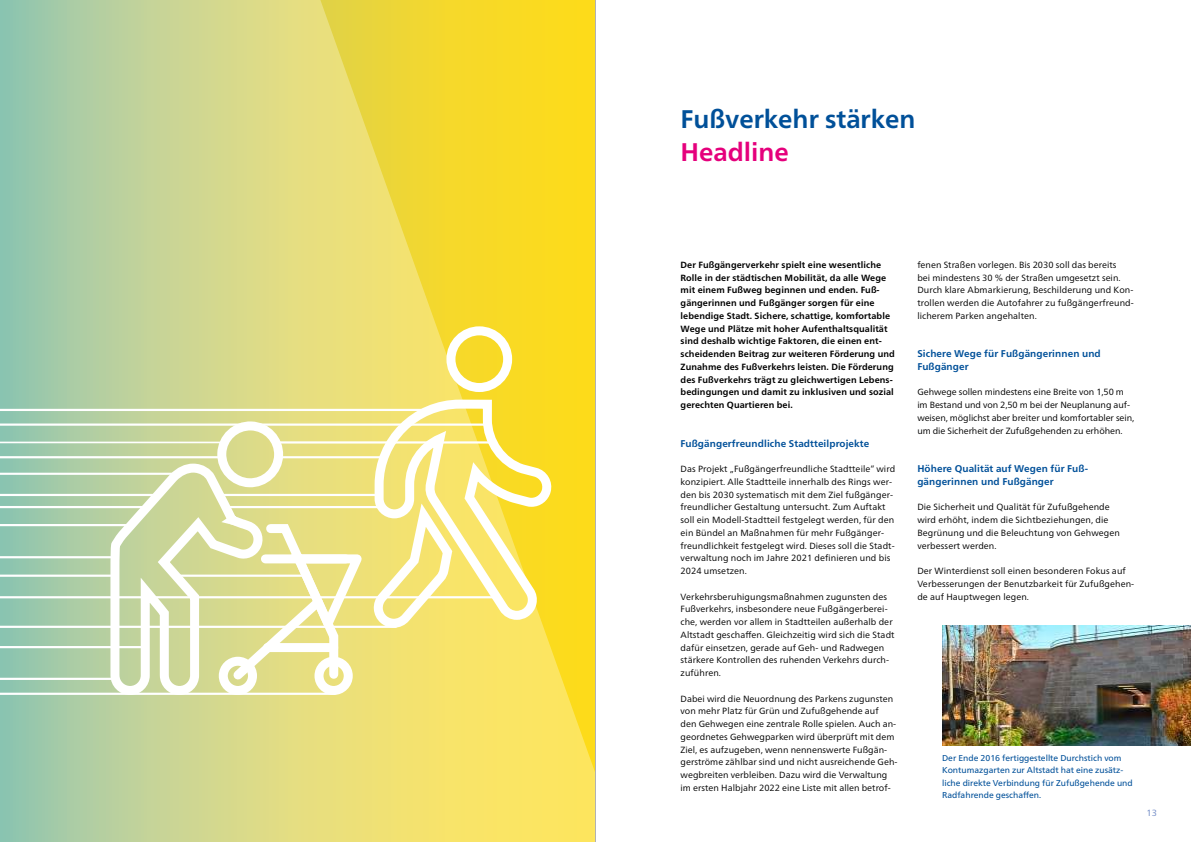
<style>
.page{position:relative;width:1191px;height:842px;background:#fff}
.page>*{position:absolute;margin:0;border:0;box-sizing:border-box;transform-origin:0 0}
.t1{font:700 25.5px "Neue Frutiger World";color:#005099}
.t2{font:700 25.5px "Neue Frutiger World";color:#e5007c}
.t3{font:700 9.8px/12.8px "Neue Frutiger World";letter-spacing:.01em;color:#005099}
.t4{font:9px/12.8px "Neue Frutiger World";letter-spacing:.01em;color:#000}
.t5{font:700 9px/12.8px "Neue Frutiger World";letter-spacing:.01em;color:#000}
.t6{font:9px "Neue Frutiger World";color:#6f89c5}
.t7{font:8.5px/12.5px "Neue Frutiger World";color:#005099}
</style>
<div class="page">
<img style="left:943px;top:625px;width:248px;height:121px">
<svg style="left:0;top:0;width:595px;height:842px;background:#d6d774"></svg>
<hr style="left:0;top:473px;width:174px;height:2px;background:#fff">
<hr style="left:0;top:442px;width:225px;height:1px;background:#fff">
<hr style="left:0;top:423px;width:259px;height:3px;background:#fff">
<hr style="left:0;top:409px;width:426px;height:2px;background:#fff">
<hr style="left:0;top:456px;width:223px;height:2px;background:#fff">
<hr style="left:0;top:506px;width:147px;height:2px;background:#fff">
<hr style="left:0;top:494px;width:158px;height:2px;background:#fff">
<hr style="left:0;top:556px;width:118px;height:2px;background:#fff">
<hr style="left:0;top:524px;width:132px;height:2px;background:#fff">
<hr style="left:0;top:596px;width:496px;height:2px;background:#fff">
<hr style="left:0;top:626px;width:396px;height:2px;background:#fff">
<hr style="left:0;top:646px;width:145px;height:2px;background:#fff">
<hr style="left:0;top:575px;width:115px;height:2px;background:#fff">
<hr style="left:0;top:693px;width:335px;height:2px;background:#fff">
<hr style="left:0;top:678px;width:115px;height:2px;background:#fff">
<div style="left:446px;top:326px;width:66px;height:66px;border:9px solid #fff;border-radius:50%"></div>
<svg style="left:370px;top:395px;width:188px;height:230px"></svg>
<svg style="left:104px;top:416px;width:354px;height:283px"></svg>
<hr style="left:595px;top:0;width:1px;height:842px;background:#b1b2b2">
<h1 class="t1" style="left:680px;top:105px;width:236px">Fußverkehr stärken</h1>
<h1 class="t2" style="left:680px;top:138px;width:110px">Headline</h1>
<p class="t5" style="left:680px;top:258px;width:216px">Der Fußgängerverkehr spielt eine wesentliche Rolle in der städtischen Mobilität, da alle Wege mit einem Fußweg beginnen und enden. Fuß&shy;gängerinnen und Fußgänger sorgen für eine lebendige Stadt. Sichere, schattige, komfortable Wege und Plätze mit hoher Aufenthaltsqualität sind deshalb wichtige Faktoren, die einen ent&shy;scheidenden Beitrag zur weiteren Förderung und Zunahme des Fußverkehrs leisten. Die Förderung des Fußverkehrs trägt zu gleichwertigen Lebens&shy;bedingungen und damit zu inklusiven und sozial gerechten Quartieren bei.</p>
<p class="t3" style="left:680px;top:437px;width:190px">Fußgängerfreundliche Stadtteilprojekte</p>
<p class="t4" style="left:680px;top:463px;width:216px">Das Projekt „Fußgängerfreundliche Stadtteile“ wird konzipiert. Alle Stadtteile innerhalb des Rings wer&shy;den bis 2030 systematisch mit dem Ziel fußgänger&shy;freundlicher Gestaltung untersucht. Zum Auftakt soll ein Modell-Stadtteil festgelegt werden, für den ein Bündel an Maßnahmen für mehr Fußgänger&shy;freundlichkeit festgelegt wird. Dieses soll die Stadt&shy;verwaltung noch im Jahre 2021 definieren und bis 2024 umsetzen.</p>
<p class="t4" style="left:680px;top:590px;width:215px">Verkehrsberuhigungsmaßnahmen zugunsten des Fußverkehrs, insbesondere neue Fußgängerberei&shy;che, werden vor allem in Stadtteilen außerhalb der Altstadt geschaffen. Gleichzeitig wird sich die Stadt dafür einsetzen, gerade auf Geh- und Radwegen stärkere Kontrollen des ruhenden Verkehrs durch&shy;zuführen.</p>
<p class="t4" style="left:680px;top:692px;width:218px">Dabei wird die Neuordnung des Parkens zugunsten von mehr Platz für Grün und Zufußgehende auf<br>den Gehwegen eine zentrale Rolle spielen. Auch an&shy;geordnetes Gehwegparken wird überprüft mit dem Ziel, es aufzugeben, wenn nennenswerte Fußgän&shy;gerströme zählbar sind und nicht ausreichende Geh&shy;wegbreiten verbleiben. Dazu wird die Verwaltung im ersten Halbjahr 2022 eine Liste mit allen betrof-</p>
<p class="t4" style="left:917px;top:259px;width:218px">fenen Straßen vorlegen. Bis 2030 soll das bereits<br>bei mindestens 30 % der Straßen umgesetzt sein.<br>Durch klare Abmarkierung, Beschilderung und Kon&shy;trollen werden die Autofahrer zu fußgängerfreund&shy;licherem Parken angehalten.</p>
<p class="t3" style="left:917px;top:347px;width:185px">Sichere Wege für Fußgängerinnen und<br>Fußgänger</p>
<p class="t4" style="left:917px;top:386px;width:218px">Gehwege sollen mindestens eine Breite von 1,50 m im Bestand und von 2,50 m bei der Neuplanung auf&shy;weisen, möglichst aber breiter und komfortabler sein, um die Sicherheit der Zufußgehenden zu erhöhen.</p>
<p class="t3" style="left:917px;top:462px;width:172px">Höhere Qualität auf Wegen für Fuß&shy;gängerinnen und Fußgänger</p>
<p class="t4" style="left:917px;top:501px;width:204px">Die Sicherheit und Qualität für Zufußgehende wird erhöht, indem die Sichtbeziehungen, die Begrünung und die Beleuchtung von Gehwegen verbessert werden.</p>
<p class="t4" style="left:917px;top:565px;width:218px">Der Winterdienst soll einen besonderen Fokus auf<br>Verbesserungen der Benutzbarkeit für Zufußgehen&shy;de auf Hauptwegen legen.</p>
<p class="t7" style="left:942px;top:752px;width:192px">Der Ende 2016 fertiggestellte Durchstich vom Kontumazgarten zur Altstadt hat eine zusätz&shy;liche direkte Verbindung für Zufußgehende und Radfahrende geschaffen.</p>
<p class="t6" style="left:1146px;top:809px;width:12px">13</p>
</div>
